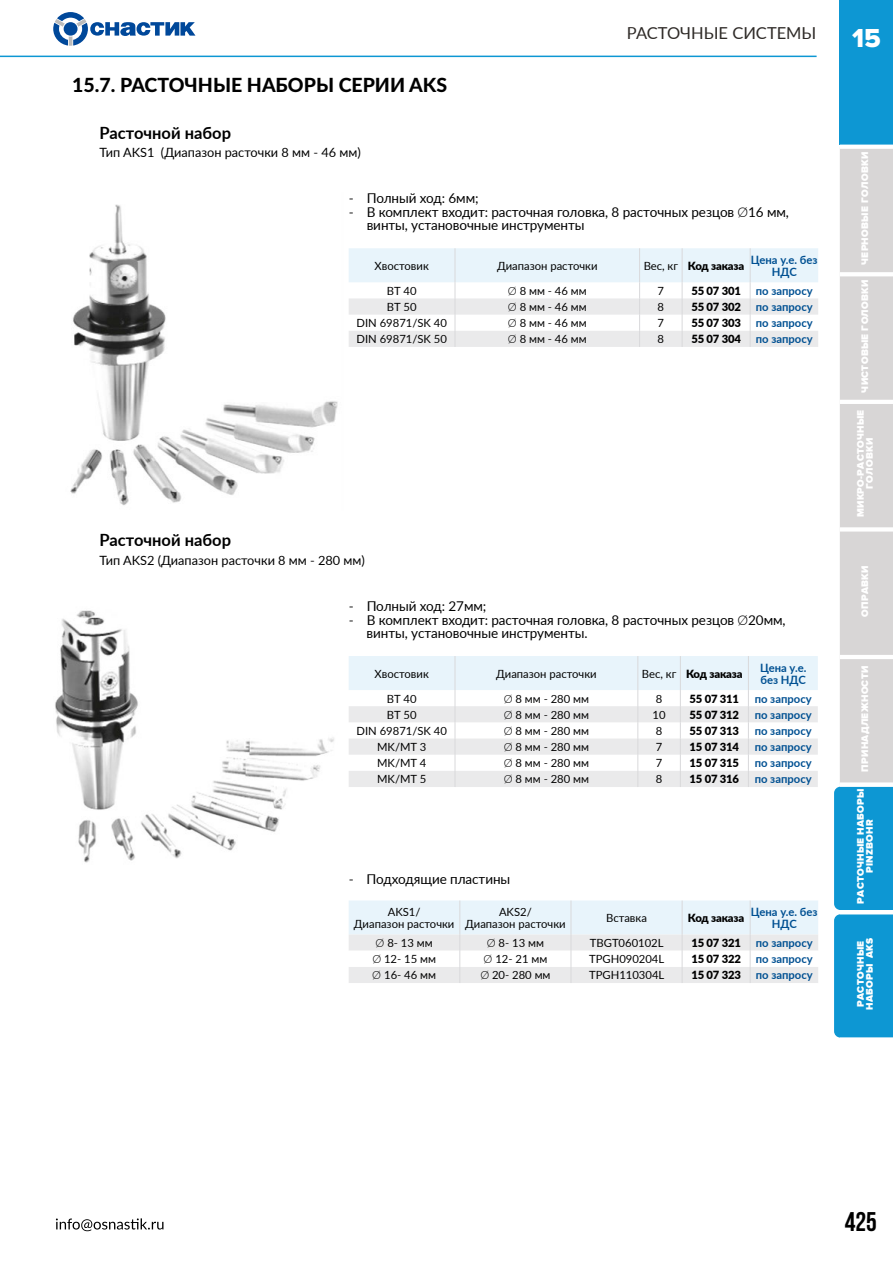
<style>
.page{position:relative;width:893px;height:1263px;background:#fff}
.page>*{position:absolute;margin:0;border:0;box-sizing:border-box;transform-origin:0 0}
.t1{font:700 27px "Bebas Neue";color:#000}
.t2{font:27px "Proxima Nova Extrabld";color:#fff}
.t3{font:800 19.5px "Lato";color:#000}
.t4{font:700 16.5px "Lato";color:#000}
.t5{font:16.5px "Lato";color:#2e2a27}
.t6{font:13.5px/13.5px "Lato";letter-spacing:-.005em;color:#000}
.t7{font:12.75px "Lato";color:#000}
.t8{font:11.25px/12px "Lato";color:#000;text-align:center}
.t9{font:700 11.25px/12px "Lato";color:#005092;text-align:center}
.t10{font:900 11.25px "Lato";letter-spacing:-.015em;color:#000}
.t11{font:900 9.9px/9px "Proxima Nova";letter-spacing:.03em;color:#fff;text-align:center}
.s1{font-weight:300}
.s2{font-weight:400}
</style>
<div class="page">
<svg style="left:56px;top:1218px;width:107px;height:13px"></svg>
<div style="left:840px;top:0;width:53px;height:145px;background:#0d97d3"></div>
<svg style="left:53px;top:12px;width:142px;height:34px"></svg>
<hr style="left:0;top:56px;width:817px;height:1px;background:#0d97d3">
<svg style="left:349px;top:248px;width:469px;height:99px"></svg>
<svg style="left:349px;top:656px;width:469px;height:131px"></svg>
<svg style="left:349px;top:900px;width:469px;height:83px"></svg>
<img style="left:70px;top:204px;width:268px;height:302px">
<img style="left:55px;top:610px;width:279px;height:253px">
<svg style="left:834px;top:149px;width:59px;height:889px;background:#a3c8d9"></svg>
<h2 class="t3" style="left:72px;top:71px;width:376px">15.7. РАСТОЧНЫЕ НАБОРЫ СЕРИИ AKS</h2>
<h3 class="t4" style="left:100px;top:123px;width:133px">Расточной набор</h3>
<p class="t7" style="left:100px;top:145px;width:263px">Тип AKS1 (Диапазон расточки 8 мм - 46 мм)</p>
<h3 class="t5" style="left:627px;top:23px;width:191px">РАСТОЧНЫЕ СИСТЕМЫ</h3>
<p class="t6" style="left:349px;top:192px;width:131px">- Полный ход: 6мм;</p>
<p class="t6" style="left:367px;top:205px;width:424px;text-indent:-18px">- В комплект входит: расточная головка, 8 расточных резцов <span class="s1">Ø</span>16 мм, винты, установочные инструменты</p>
<h3 class="t4" style="left:100px;top:531px;width:133px">Расточной набор</h3>
<p class="t8" style="left:375px;top:260px;width:56px">Хвостовик</p>
<p class="t8" style="left:497px;top:260px;width:102px">Диапазон расточки</p>
<p class="t10" style="left:644px;top:257px;width:102px"><span class="s2">Вес, кг</span> Код заказа</p>
<p class="t9" style="left:751px;top:254px;width:68px">Цена у.е. без<br>НДС</p>
<p class="t8" style="left:387px;top:285px;width:31px">ВТ 40</p>
<p class="t8" style="left:508px;top:285px;width:80px"><span class="s1">Ø</span> 8 мм - 46 мм</p>
<p class="t8" style="left:658px;top:285px;width:8px">7</p>
<p class="t10" style="left:691px;top:282px;width:51px">55 07 301</p>
<p class="t9" style="left:756px;top:285px;width:58px">по запросу</p>
<p class="t8" style="left:387px;top:301px;width:31px">ВТ 50</p>
<p class="t8" style="left:508px;top:301px;width:80px"><span class="s1">Ø</span> 8 мм - 46 мм</p>
<p class="t8" style="left:658px;top:301px;width:8px">8</p>
<p class="t10" style="left:691px;top:298px;width:51px">55 07 302</p>
<p class="t9" style="left:756px;top:301px;width:58px">по запросу</p>
<p class="t8" style="left:357px;top:317px;width:92px">DIN 69871/SK 40</p>
<p class="t8" style="left:508px;top:317px;width:80px"><span class="s1">Ø</span> 8 мм - 46 мм</p>
<p class="t8" style="left:658px;top:317px;width:8px">7</p>
<p class="t10" style="left:691px;top:315px;width:51px">55 07 303</p>
<p class="t9" style="left:756px;top:317px;width:58px">по запросу</p>
<p class="t8" style="left:357px;top:333px;width:92px">DIN 69871/SK 50</p>
<p class="t8" style="left:508px;top:333px;width:80px"><span class="s1">Ø</span> 8 мм - 46 мм</p>
<p class="t8" style="left:658px;top:333px;width:8px">8</p>
<p class="t10" style="left:691px;top:331px;width:51px">55 07 304</p>
<p class="t9" style="left:756px;top:333px;width:58px">по запросу</p>
<p class="t7" style="left:100px;top:553px;width:267px">Тип AKS2 (Диапазон расточки 8 мм - 280 мм)</p>
<p class="t6" style="left:349px;top:599px;width:139px">- Полный ход: 27мм;</p>
<p class="t6" style="left:367px;top:613px;width:420px;text-indent:-18px">- В комплект входит: расточная головка, 8 расточных резцов <span class="s1">Ø</span>20мм, винты, установочные инструменты.</p>
<p class="t8" style="left:375px;top:667px;width:56px">Хвостовик</p>
<p class="t8" style="left:496px;top:667px;width:102px">Диапазон расточки</p>
<p class="t10" style="left:642px;top:665px;width:102px"><span class="s2">Вес, кг</span> Код заказа</p>
<p class="t9" style="left:760px;top:661px;width:48px;text-align:left">Цена у.е. без НДС</p>
<p class="t8" style="left:387px;top:692px;width:31px">ВТ 40</p>
<p class="t8" style="left:504px;top:692px;width:87px"><span class="s1">Ø</span> 8 мм - 280 мм</p>
<p class="t8" style="left:656px;top:692px;width:8px">8</p>
<p class="t10" style="left:690px;top:690px;width:51px">55 07 311</p>
<p class="t9" style="left:755px;top:692px;width:58px">по запросу</p>
<p class="t8" style="left:387px;top:709px;width:31px">ВТ 50</p>
<p class="t8" style="left:504px;top:709px;width:87px"><span class="s1">Ø</span> 8 мм - 280 мм</p>
<p class="t8" style="left:653px;top:709px;width:15px">10</p>
<p class="t10" style="left:690px;top:706px;width:51px">55 07 312</p>
<p class="t9" style="left:755px;top:708px;width:58px">по запросу</p>
<p class="t8" style="left:357px;top:725px;width:92px">DIN 69871/SK 40</p>
<p class="t8" style="left:504px;top:725px;width:87px"><span class="s1">Ø</span> 8 мм - 280 мм</p>
<p class="t8" style="left:656px;top:725px;width:8px">8</p>
<p class="t10" style="left:690px;top:722px;width:51px">55 07 313</p>
<p class="t9" style="left:755px;top:725px;width:58px">по запросу</p>
<p class="t8" style="left:377px;top:741px;width:51px">MK/MT 3</p>
<p class="t8" style="left:504px;top:741px;width:87px"><span class="s1">Ø</span> 8 мм - 280 мм</p>
<p class="t8" style="left:656px;top:741px;width:8px">7</p>
<p class="t10" style="left:690px;top:738px;width:51px">15 07 314</p>
<p class="t9" style="left:755px;top:741px;width:58px">по запросу</p>
<p class="t8" style="left:377px;top:757px;width:51px">MK/MT 4</p>
<p class="t8" style="left:504px;top:757px;width:87px"><span class="s1">Ø</span> 8 мм - 280 мм</p>
<p class="t8" style="left:656px;top:757px;width:8px">7</p>
<p class="t10" style="left:690px;top:755px;width:51px">15 07 315</p>
<p class="t9" style="left:755px;top:757px;width:58px">по запросу</p>
<p class="t8" style="left:377px;top:773px;width:51px">MK/MT 5</p>
<p class="t8" style="left:504px;top:773px;width:87px"><span class="s1">Ø</span> 8 мм - 280 мм</p>
<p class="t8" style="left:656px;top:773px;width:8px">8</p>
<p class="t10" style="left:690px;top:771px;width:51px">15 07 316</p>
<p class="t9" style="left:755px;top:773px;width:58px">по запросу</p>
<p class="t6" style="left:349px;top:872px;width:163px">- Подходящие пластины</p>
<p class="t8" style="left:354px;top:906px;width:102px">AKS1/<br>Диапазон расточки</p>
<p class="t8" style="left:465px;top:906px;width:102px">AKS2/<br>Диапазон расточки</p>
<p class="t8" style="left:606px;top:912px;width:42px">Вставка</p>
<p class="t10" style="left:688px;top:909px;width:58px">Код заказа</p>
<p class="t9" style="left:751px;top:906px;width:68px">Цена у.е. без<br>НДС</p>
<p class="t8" style="left:376px;top:937px;width:59px"><span class="s1">Ø</span> 8- 13 мм</p>
<p class="t8" style="left:487px;top:937px;width:59px"><span class="s1">Ø</span> 8- 13 мм</p>
<p class="t8" style="left:590px;top:937px;width:75px">TBGT060102L</p>
<p class="t10" style="left:691px;top:934px;width:51px">15 07 321</p>
<p class="t9" style="left:756px;top:937px;width:58px">по запросу</p>
<p class="t8" style="left:372px;top:953px;width:65px"><span class="s1">Ø</span> 12- 15 мм</p>
<p class="t8" style="left:484px;top:953px;width:65px"><span class="s1">Ø</span> 12- 21 мм</p>
<p class="t8" style="left:589px;top:953px;width:77px">TPGH090204L</p>
<p class="t10" style="left:691px;top:951px;width:51px">15 07 322</p>
<p class="t9" style="left:756px;top:953px;width:58px">по запросу</p>
<p class="t8" style="left:372px;top:969px;width:65px"><span class="s1">Ø</span> 16- 46 мм</p>
<p class="t8" style="left:480px;top:969px;width:72px"><span class="s1">Ø</span> 20- 280 мм</p>
<p class="t8" style="left:589px;top:969px;width:77px">TPGH110304L</p>
<p class="t10" style="left:691px;top:967px;width:51px">15 07 323</p>
<p class="t9" style="left:756px;top:969px;width:58px">по запросу</p>
<h1 class="t2" style="left:852px;top:22px;width:30px">15</h1>
<p class="t11" style="left:861px;top:265px;width:114px;rotate:-90deg">ЧЕРНОВЫЕ ГОЛОВКИ</p>
<p class="t11" style="left:861px;top:393px;width:115px;rotate:-90deg">ЧИСТОВЫЕ ГОЛОВКИ</p>
<p class="t11" style="left:856px;top:517px;width:109px;rotate:-90deg">МИКРО-РАСТОЧНЫЕ<br>ГОЛОВКИ</p>
<p class="t11" style="left:861px;top:617px;width:53px;rotate:-90deg">ОПРАВКИ</p>
<p class="t11" style="left:861px;top:771px;width:107px;rotate:-90deg">ПРИНАДЛЕЖНОСТИ</p>
<p class="t11" style="left:856px;top:904px;width:116px;rotate:-90deg">РАСТОЧНЫЕ НАБОРЫ<br>PINZBOHR</p>
<p class="t11" style="left:856px;top:1010px;width:74px;rotate:-90deg">РАСТОЧНЫЕ<br>НАБОРЫ AKS</p>
<h1 class="t1" style="left:845px;top:1207px;width:34px">425</h1>
</div>
